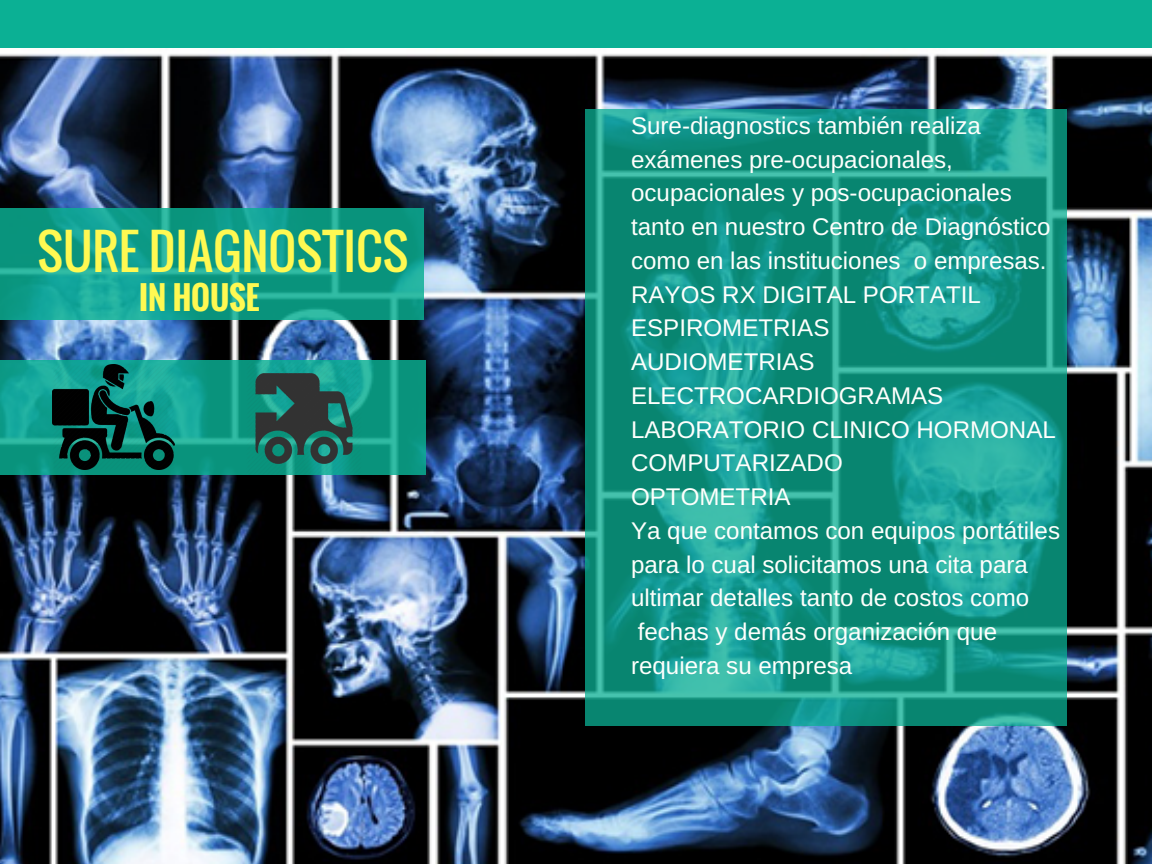
<style>
.page{position:relative;width:1152px;height:864px;background:#0bb094}
.page>*{position:absolute;margin:0;border:0;box-sizing:border-box;transform-origin:0 0}
.t1{font:48.3px "Oswald";color:#fff952}
.t2{font:700 31.65px "Oswald";color:#fff952}
.t3{font:24.15px/33.8px "Arimo";color:#fefffc}
</style>
<div class="page">
<img style="left:0;top:48px;width:1152px;height:816px">
<svg style="left:585px;top:109px;width:481px;height:617px;background:#129382"></svg>
<svg style="left:0;top:208px;width:424px;height:112px;fill:#0c9984"></svg>
<svg style="left:0;top:360px;width:425px;height:115px;fill:#0b9782"></svg>
<img style="left:53px;top:364px;width:121px;height:105px">
<img style="left:246px;top:361px;width:115px;height:115px">
<h1 class="t1" style="left:37px;top:215px;width:373px">SURE DIAGNOSTICS</h1>
<h2 class="t2" style="left:139px;top:273px;width:122px">IN HOUSE</h2>
<p class="t3" style="left:631px;top:109px;width:431px">Sure-diagnostics también realiza exámenes pre-ocupacionales, ocupacionales y pos-ocupacionales tanto en nuestro Centro de Diagnóstico como en las instituciones o empresas.<br>RAYOS RX DIGITAL PORTATIL<br>ESPIROMETRIAS<br>AUDIOMETRIAS<br>ELECTROCARDIOGRAMAS<br>LABORATORIO CLINICO HORMONAL<br>COMPUTARIZADO<br>OPTOMETRIA<br>Ya que contamos con equipos portátiles para lo cual solicitamos una cita para ultimar detalles tanto de costos como fechas y demás organización que requiera su empresa</p>
</div>
